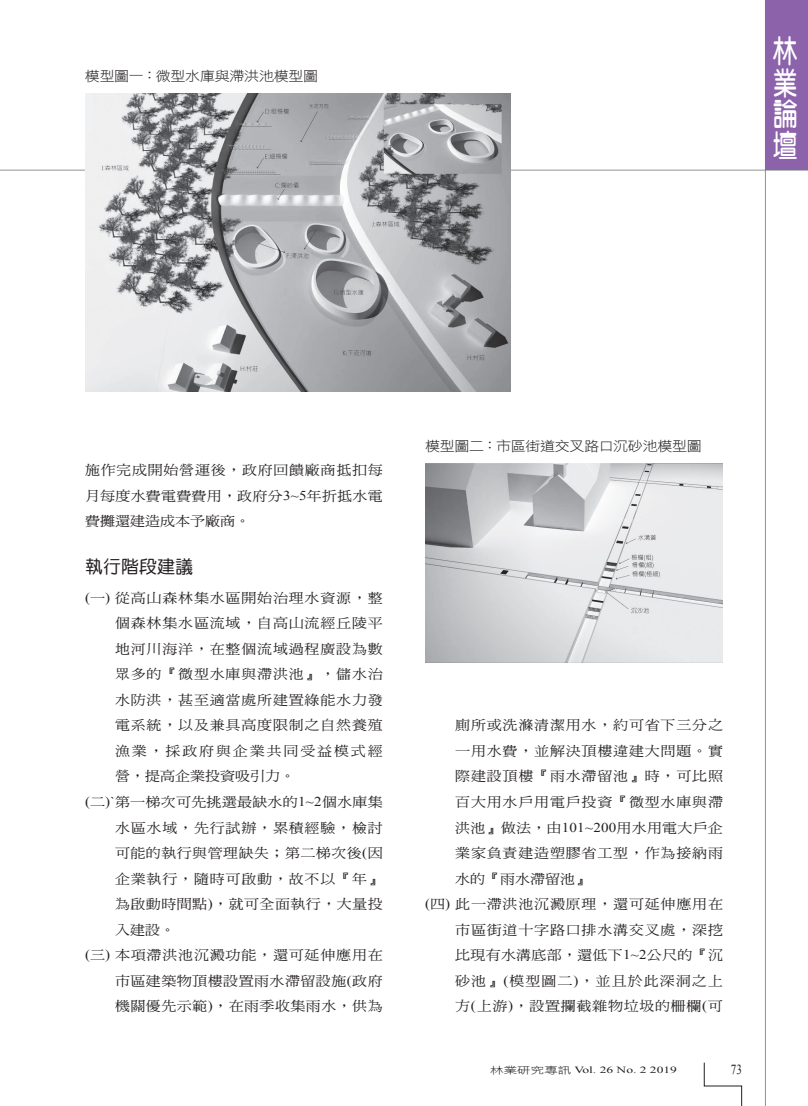
<style>
.page{position:relative;width:808px;height:1106px;background:#fff}
.page>*{position:absolute;margin:0;border:0;box-sizing:border-box;transform-origin:0 0}
.t1{font:31.5px/31.5px "DF Yuan W7 WINP BF";color:#fff;text-align:justify;scale:.77 1}
._02-內文中標標準{font:18px "DF Yuan W5 WINP BF";color:#231f20}
.t2{font:13.8px "Times New Roman";color:#231f20;scale:.8 1}
._07一_內文{font:13.5px/25.5px "DF Ming W5 WINP BF";letter-spacing:.055em;color:#231f20;text-align:justify;scale:1.11 1}
._01內文{font:13.5px/25.5px "DF Ming W5 WINP BF";letter-spacing:.015em;color:#231f20;text-align:justify;scale:1.11 1}
._11-表格-標題{font:13.5px "DF Hei W3 WINP BF";letter-spacing:-.02em;color:#231f20;scale:1.11 1}
.t3{font:9.45px "Times New Roman";color:#231f20;scale:1.43 1}
.s1{font-family:"Times New Roman"}
.s2{font-family:"DF Hei W3 WINP BF"}
</style>
<div class="page">
<hr style="left:0;top:170px;width:808px;height:1px;background:#6c6d70">
<hr style="left:765px;top:0;width:1px;height:1106px;background:#6c6d70">
<svg style="left:704px;top:1062px;width:38px;height:44px"></svg>
<div style="left:766px;top:0;width:42px;height:170px;background:#8c62aa"></div>
<img style="left:85px;top:94px;width:425px;height:297px">
<img style="left:425px;top:463px;width:298px;height:199px">
<p class="_11-表格-標題" style="left:85px;top:70px;width:212px">模型圖一：微型水庫與滯洪池模型圖</p>
<h1 class="t1" style="left:773px;top:35px;width:32px">林業論壇</h1>
<p class="_01內文" style="left:85px;top:457px;width:270px">施作完成開始營運後，政府回饋廠商抵扣每月每度水費電費費用，政府分<span class="s1">3~5</span>年折抵水電費攤還建造成本予廠商。</p>
<p class="_02-內文中標標準" style="left:85px;top:557px;width:109px">執行階段建議</p>
<p class="_07一_內文" style="left:115px;top:585px;width:243px;text-indent:-30px"><span class="s1">(</span>一<span class="s1">)</span> 從高山森林集水區開始治理水資源，整個森林集水區流域，自高山流經丘陵平地河川海洋，在整個流域過程廣設為數眾多的『微型水庫與滯洪池』，儲水治水防洪，甚至適當處所建置綠能水力發電系統，以及兼具高度限制之自然養殖漁業，採政府與企業共同受益模式經營，提高企業投資吸引力。</p>
<p class="_07一_內文" style="left:115px;top:789px;width:243px;text-indent:-30px"><span class="s1">(</span>二<span class="s1">)`</span> 第一梯次可先挑選最缺水的<span class="s1">1~2</span>個水庫集水區水域，先行試辦，累積經驗，檢討可能的執行與管理缺失；第二梯次後<span class="s1">(</span>因企業執行，隨時可啟動，故不以『年』為啟動時間點<span class="s1">)</span>，就可全面執行，大量投入建設。</p>
<p class="_07一_內文" style="left:115px;top:942px;width:243px;text-indent:-30px"><span class="s1">(</span>三<span class="s1">)</span> 本項滯洪池沉澱功能，還可延伸應用在市區建築物頂樓設置雨水滯留設施<span class="s1">(</span>政府機關優先示範<span class="s1">)</span>，在雨季收集雨水，供為</p>
<p class="_11-表格-標題" style="left:425px;top:439px;width:251px">模型圖二：市區街道交叉路口沉砂池模型圖</p>
<p class="_07一_內文" style="left:455px;top:712px;width:243px">廁所或洗滌清潔用水，約可省下三分之一用水費，並解決頂樓違建大問題。實際建設頂樓『雨水滯留池』時，可比照百大用水戶用電戶投資『微型水庫與滯洪池』做法，由<span class="s1">101~200</span>用水用電大戶企業家負責建造塑膠省工型，作為接納雨水的『雨水滯留池』</p>
<p class="_07一_內文" style="left:455px;top:891px;width:243px;text-indent:-30px"><span class="s1">(</span>四<span class="s1">)</span> 此一滯洪池沉澱原理，還可延伸應用在市區街道十字路口排水溝交叉處，深挖比現有水溝底部，還低下<span class="s1">1~2</span>公尺的『沉砂池』<span class="s1">(</span>模型圖二<span class="s1">)</span>，並且於此深洞之上方<span class="s1">(</span>上游<span class="s1">)</span>，設置攔截雜物垃圾的柵欄<span class="s1">(</span>可</p>
<p class="t3" style="left:490px;top:1063px;width:132px"><span class="s2">林業研究專訊</span> Vol. 26 No. 2 2019</p>
<p class="t2" style="left:731px;top:1060px;width:15px">73</p>
</div>
